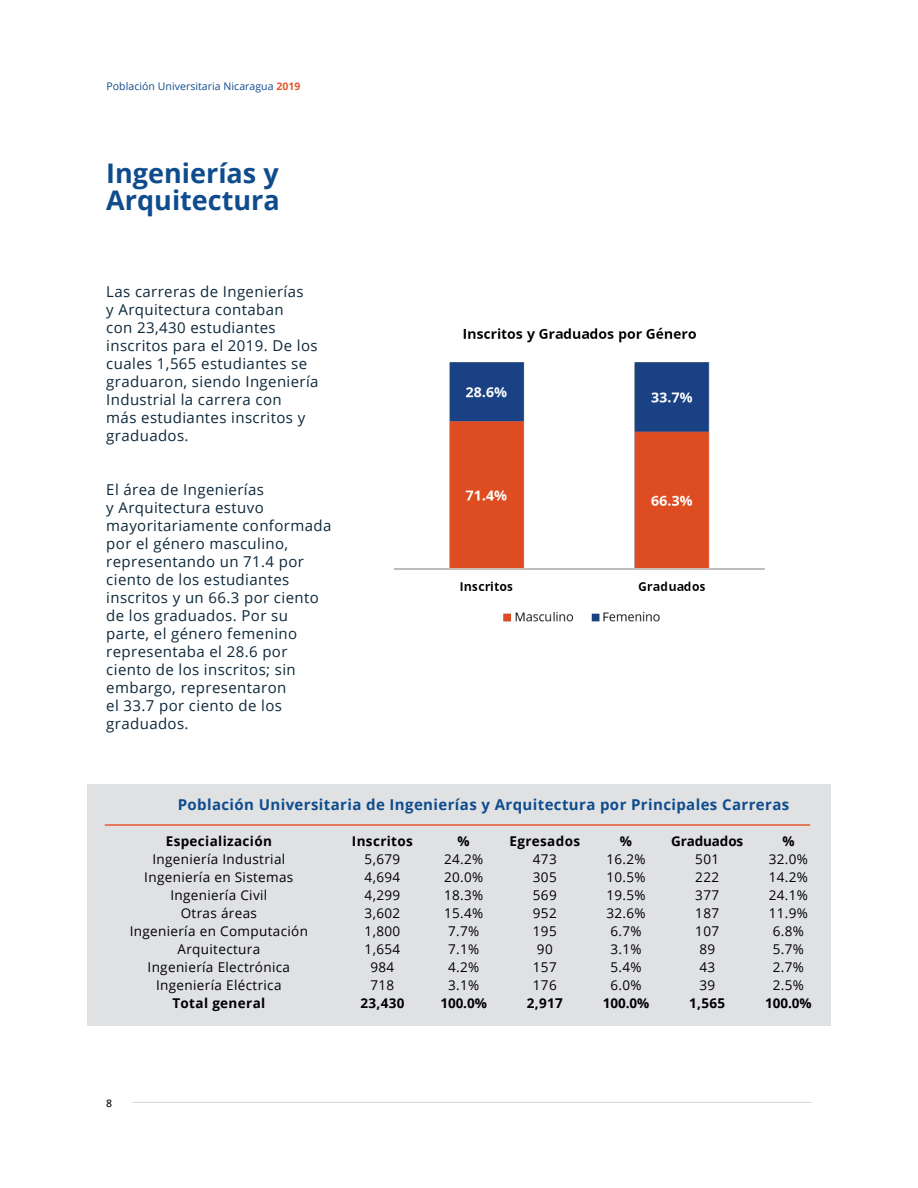
<style>
.page{position:relative;width:918px;height:1188px;background:#fff}
.page>*{position:absolute;margin:0;border:0;box-sizing:border-box;transform-origin:0 0}
.Título_de_capítulo{font:700 27px/27px "Open Sans";color:#0f4c8d}
.Texto_independiente{font:15px/18px "Open Sans";letter-spacing:.025em;color:#0d283a}
.Texto_independiente-2{font:700 15px "Open Sans";letter-spacing:.025em;color:#0f4c8d}
.Texto_independiente-3{font:13.5px "Open Sans";letter-spacing:.025em;color:#000002}
.Texto_independiente-4{font:700 13.5px "Open Sans";letter-spacing:.025em;color:#000002}
.Texto_independiente-5{font:700 13.5px "Open Sans";letter-spacing:-.01em;color:#000002}
.t1{font:10.5px "Open Sans";letter-spacing:.005em;color:#0f4c8d}
.t2{font:600 10.5px "Open Sans";color:#231f20}
.s1{font-weight:700;color:#e5582e}
</style>
<div class="page">
<hr style="left:132px;top:1102px;width:680px;height:1px;background:#d1d2d4">
<div style="left:87px;top:785px;width:744px;height:241px;background:#e0e1e3"></div>
<img style="left:394px;top:327px;width:371px;height:295px">
<hr style="left:105px;top:824px;width:705px;height:2px;background:#e5582e">
<p class="t1" style="left:107px;top:79px;width:196px">Población Universitaria Nicaragua <span class="s1">2019</span></p>
<p class="Título_de_capítulo" style="left:106px;top:159px;width:175px">Ingenierías y<br>Arquitectura</p>
<p class="Texto_independiente" style="left:106px;top:282px;width:214px">Las carreras de Ingenierías<br>y Arquitectura contaban<br>con 23,430 estudiantes inscritos para el 2019. De los cuales 1,565 estudiantes se graduaron, siendo Ingeniería<br>Industrial la carrera con<br>más estudiantes inscritos y graduados.</p>
<p class="Texto_independiente" style="left:106px;top:480px;width:227px">El área de Ingenierías<br>y Arquitectura estuvo mayoritariamente conformada por el género masculino, representando un 71.4 por ciento de los estudiantes inscritos y un 66.3 por ciento de los graduados. Por su parte, el género femenino representaba el 28.6 por ciento de los inscritos; sin embargo, representaron<br>el 33.7 por ciento de los graduados.</p>
<p class="Texto_independiente-2" style="left:178px;top:794px;width:613px">Población Universitaria de Ingenierías y Arquitectura por Principales Carreras</p>
<p class="Texto_independiente-4" style="left:166px;top:832px;width:108px">Especialización</p>
<p class="Texto_independiente-3" style="left:152px;top:850px;width:134px">Ingeniería Industrial</p>
<p class="Texto_independiente-3" style="left:144px;top:868px;width:151px">Ingeniería en Sistemas</p>
<p class="Texto_independiente-3" style="left:170px;top:886px;width:99px">Ingeniería Civil</p>
<p class="Texto_independiente-3" style="left:181px;top:904px;width:78px">Otras áreas</p>
<p class="Texto_independiente-3" style="left:130px;top:922px;width:180px">Ingeniería en Computación</p>
<p class="Texto_independiente-3" style="left:178px;top:940px;width:84px">Arquitectura</p>
<p class="Texto_independiente-3" style="left:148px;top:958px;width:144px">Ingeniería Electrónica</p>
<p class="Texto_independiente-3" style="left:156px;top:976px;width:127px">Ingeniería Eléctrica</p>
<p class="Texto_independiente-4" style="left:172px;top:994px;width:94px">Total general</p>
<p class="t2" style="left:106px;top:1096px;width:7px">8</p>
<p class="Texto_independiente-4" style="left:352px;top:832px;width:62px">Inscritos</p>
<p class="Texto_independiente-3" style="left:365px;top:850px;width:37px">5,679</p>
<p class="Texto_independiente-3" style="left:365px;top:868px;width:37px">4,694</p>
<p class="Texto_independiente-3" style="left:365px;top:886px;width:37px">4,299</p>
<p class="Texto_independiente-3" style="left:365px;top:904px;width:37px">3,602</p>
<p class="Texto_independiente-3" style="left:365px;top:922px;width:37px">1,800</p>
<p class="Texto_independiente-3" style="left:365px;top:940px;width:37px">1,654</p>
<p class="Texto_independiente-3" style="left:371px;top:958px;width:25px">984</p>
<p class="Texto_independiente-3" style="left:371px;top:976px;width:25px">718</p>
<p class="Texto_independiente-4" style="left:360px;top:994px;width:46px">23,430</p>
<p class="Texto_independiente-4" style="left:458px;top:832px;width:14px">%</p>
<p class="Texto_independiente-3" style="left:444px;top:850px;width:41px">24.2%</p>
<p class="Texto_independiente-3" style="left:444px;top:868px;width:41px">20.0%</p>
<p class="Texto_independiente-3" style="left:444px;top:886px;width:41px">18.3%</p>
<p class="Texto_independiente-3" style="left:444px;top:904px;width:41px">15.4%</p>
<p class="Texto_independiente-3" style="left:448px;top:922px;width:33px">7.7%</p>
<p class="Texto_independiente-3" style="left:448px;top:940px;width:33px">7.1%</p>
<p class="Texto_independiente-3" style="left:448px;top:958px;width:33px">4.2%</p>
<p class="Texto_independiente-3" style="left:448px;top:976px;width:33px">3.1%</p>
<p class="Texto_independiente-4" style="left:440px;top:994px;width:48px">100.0%</p>
<p class="Texto_independiente-4" style="left:510px;top:832px;width:72px">Egresados</p>
<p class="Texto_independiente-3" style="left:533px;top:850px;width:25px">473</p>
<p class="Texto_independiente-3" style="left:533px;top:868px;width:25px">305</p>
<p class="Texto_independiente-3" style="left:533px;top:886px;width:25px">569</p>
<p class="Texto_independiente-3" style="left:533px;top:904px;width:25px">952</p>
<p class="Texto_independiente-3" style="left:533px;top:922px;width:25px">195</p>
<p class="Texto_independiente-3" style="left:537px;top:940px;width:17px">90</p>
<p class="Texto_independiente-3" style="left:533px;top:958px;width:25px">157</p>
<p class="Texto_independiente-3" style="left:533px;top:976px;width:25px">176</p>
<p class="Texto_independiente-4" style="left:527px;top:994px;width:38px">2,917</p>
<p class="Texto_independiente-4" style="left:620px;top:832px;width:14px">%</p>
<p class="Texto_independiente-3" style="left:606px;top:850px;width:41px">16.2%</p>
<p class="Texto_independiente-3" style="left:606px;top:868px;width:41px">10.5%</p>
<p class="Texto_independiente-3" style="left:606px;top:886px;width:41px">19.5%</p>
<p class="Texto_independiente-3" style="left:606px;top:904px;width:41px">32.6%</p>
<p class="Texto_independiente-3" style="left:610px;top:922px;width:33px">6.7%</p>
<p class="Texto_independiente-3" style="left:610px;top:940px;width:33px">3.1%</p>
<p class="Texto_independiente-3" style="left:610px;top:958px;width:33px">5.4%</p>
<p class="Texto_independiente-3" style="left:610px;top:976px;width:33px">6.0%</p>
<p class="Texto_independiente-4" style="left:603px;top:994px;width:48px">100.0%</p>
<p class="Texto_independiente-5" style="left:671px;top:832px;width:74px">Graduados</p>
<p class="Texto_independiente-3" style="left:695px;top:850px;width:25px">501</p>
<p class="Texto_independiente-3" style="left:695px;top:868px;width:25px">222</p>
<p class="Texto_independiente-3" style="left:695px;top:886px;width:25px">377</p>
<p class="Texto_independiente-3" style="left:695px;top:904px;width:25px">187</p>
<p class="Texto_independiente-3" style="left:695px;top:922px;width:25px">107</p>
<p class="Texto_independiente-3" style="left:699px;top:940px;width:17px">89</p>
<p class="Texto_independiente-3" style="left:699px;top:958px;width:17px">43</p>
<p class="Texto_independiente-3" style="left:699px;top:976px;width:17px">39</p>
<p class="Texto_independiente-4" style="left:689px;top:994px;width:38px">1,565</p>
<p class="Texto_independiente-4" style="left:782px;top:832px;width:14px">%</p>
<p class="Texto_independiente-3" style="left:769px;top:850px;width:41px">32.0%</p>
<p class="Texto_independiente-3" style="left:769px;top:868px;width:41px">14.2%</p>
<p class="Texto_independiente-3" style="left:769px;top:886px;width:41px">24.1%</p>
<p class="Texto_independiente-3" style="left:769px;top:904px;width:41px">11.9%</p>
<p class="Texto_independiente-3" style="left:773px;top:922px;width:33px">6.8%</p>
<p class="Texto_independiente-3" style="left:773px;top:940px;width:33px">5.7%</p>
<p class="Texto_independiente-3" style="left:773px;top:958px;width:33px">2.7%</p>
<p class="Texto_independiente-3" style="left:773px;top:976px;width:33px">2.5%</p>
<p class="Texto_independiente-4" style="left:765px;top:994px;width:48px">100.0%</p>
</div>
